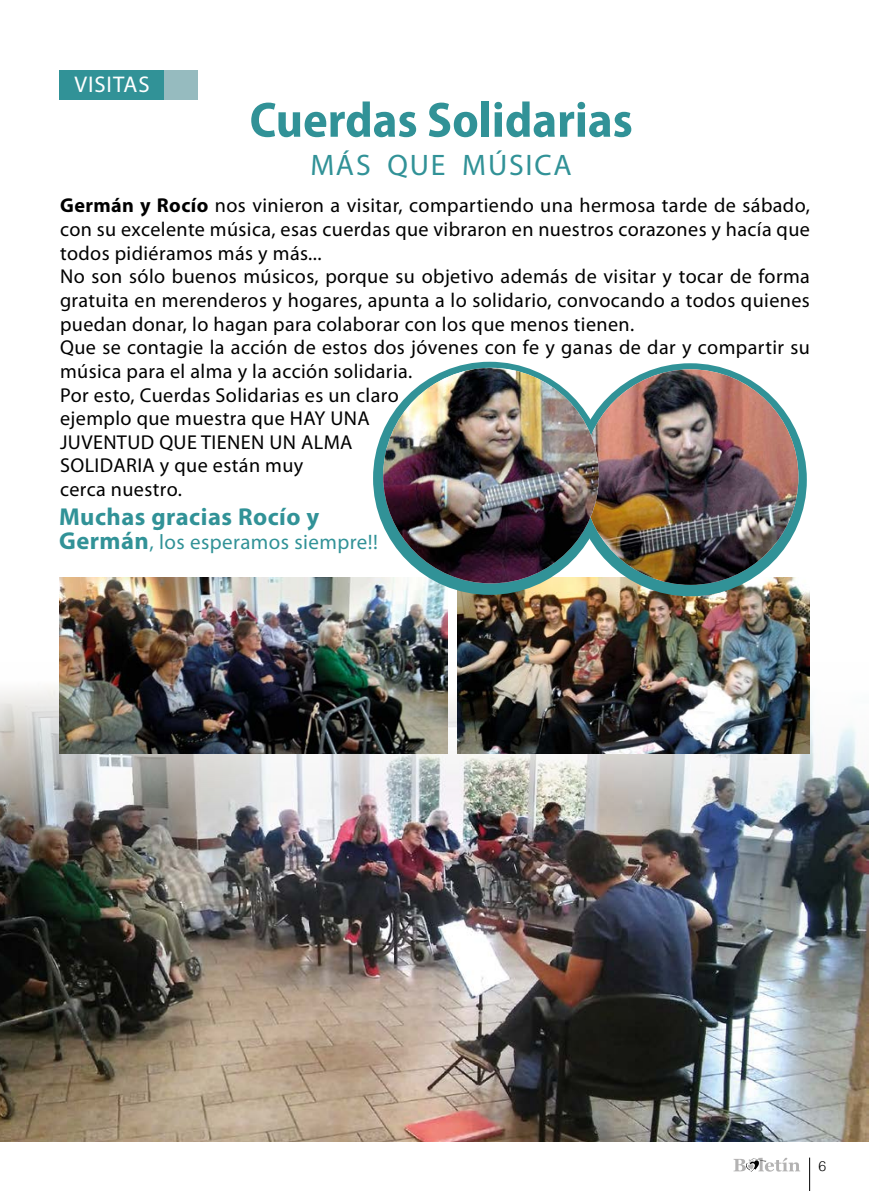
<style>
.page{position:relative;width:869px;height:1191px;background:#fff}
.page>*{position:absolute;margin:0;border:0;box-sizing:border-box;transform-origin:0 0}
.t1{font:700 semi-condensed 50.05px "Myriad Pro";color:#319297}
.t2{font:29.75px "Myriad Pro";letter-spacing:.06em;color:#319297}
.t3{font:700 24.5px "Myriad Pro";letter-spacing:.02em;color:#319297}
.t4{font:22.75px "Myriad Pro";letter-spacing:.04em;color:#fff}
.t5{font:21px "Myriad Pro";letter-spacing:.02em;color:#319297}
.t6{font:20.12px/23.6px "Myriad Pro";letter-spacing:.02em;color:#000}
.t7{font:300 14px "Helvetica";color:#000}
.s1{font-weight:700}
.s2{font-weight:700;font-size:24.5px}
</style>
<div class="page">
<hr style="left:809px;top:1157px;width:1px;height:34px;background:#000">
<svg style="left:733px;top:1157px;width:66px;height:14px"></svg>
<div style="left:59px;top:70px;width:105px;height:30px;background:#319297"></div>
<div style="left:164px;top:70px;width:33px;height:30px;background:#96bbbf"></div>
<img style="left:0;top:662px;width:868px;height:479px">
<img style="left:60px;top:578px;width:388px;height:175px">
<img style="left:457px;top:578px;width:352px;height:175px">
<div style="left:573px;top:363px;width:233px;height:233px;background:#319297;border-radius:50%"></div>
<div style="left:373px;top:362px;width:233px;height:233px;background:#319297;border-radius:50%"></div>
<img style="left:582px;top:369px;width:216px;height:216px;border-radius:108px">
<img style="left:383px;top:368px;width:215px;height:215px;border-radius:108px">
<p class="t4" style="left:74px;top:70px;width:76px">VISITAS</p>
<h1 class="t1" style="left:249px;top:92px;width:384px">Cuerdas Solidarias</h1>
<h2 class="t2" style="left:310px;top:147px;width:263px">MÁS QUE MÚSICA</h2>
<p class="t6" style="left:60px;top:193px;width:751px"><span class="s1">Germán y Rocío</span> nos vinieron a visitar, compartiendo una hermosa tarde de sábado, con su excelente música, esas cuerdas que vibraron en nuestros corazones y hacía que todos pidiéramos más y más...<br>No son sólo buenos músicos, porque su objetivo además de visitar y tocar de forma gratuita en merenderos y hogares, apunta a lo solidario, convocando a todos quienes puedan donar, lo hagan para colaborar con los que menos tienen.<br>Que se contagie la acción de estos dos jóvenes con fe y ganas de dar y compartir su música para el alma y la acción solidaria.<br>Por esto, Cuerdas Solidarias es un claro<br>ejemplo que muestra que HAY UNA<br>JUVENTUD QUE TIENEN UN ALMA<br>SOLIDARIA y que están muy<br>cerca nuestro.</p>
<p class="t3" style="left:59px;top:502px;width:262px">Muchas gracias Rocío y</p>
<p class="t5" style="left:59px;top:529px;width:320px"><span class="s2">Germán</span>, los esperamos siempre!!</p>
<p class="t7" style="left:818px;top:1157px;width:9px">6</p>
</div>
